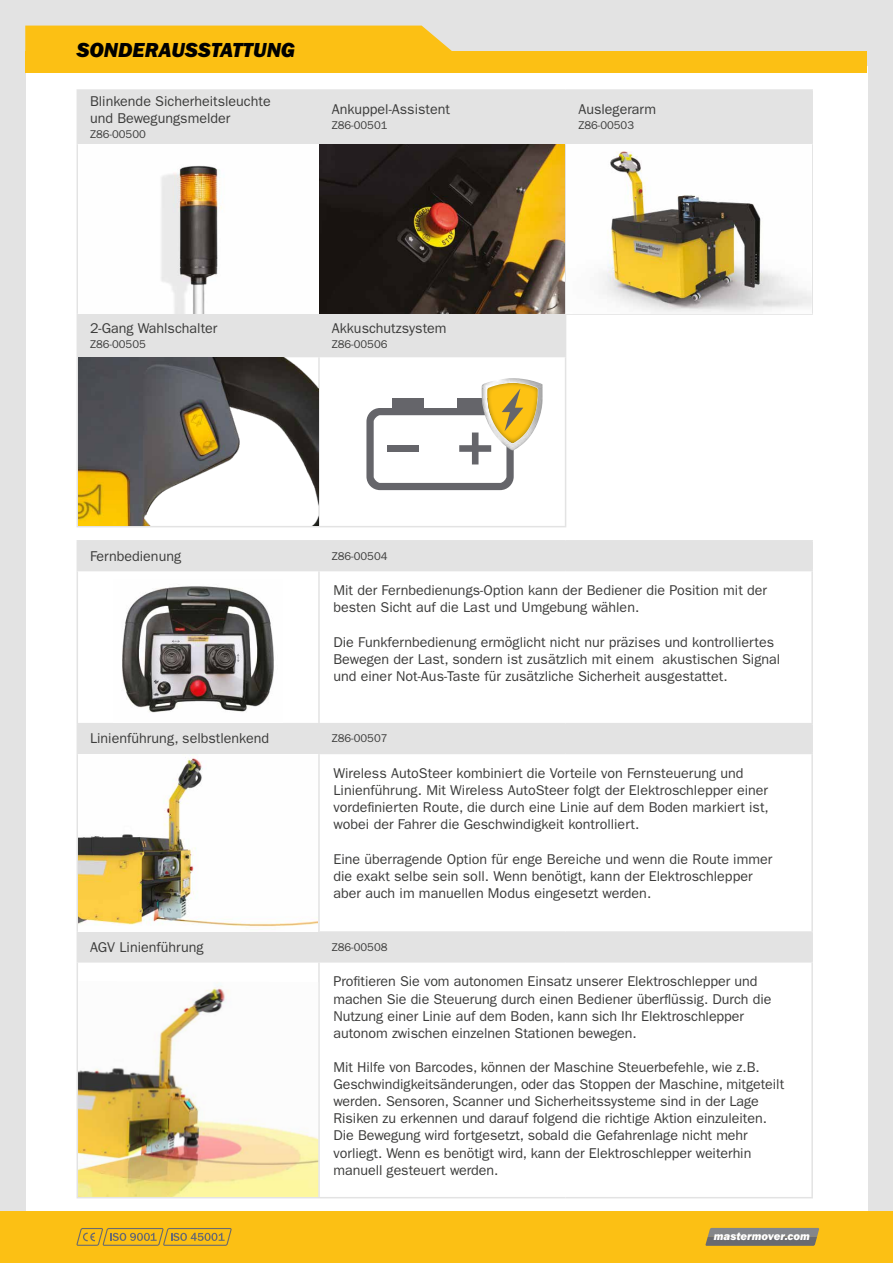
<style>
.page{position:relative;width:893px;height:1263px;background:#fff}
.page>*{position:absolute;margin:0;border:0;box-sizing:border-box;transform-origin:0 0}
.t1{font:21px "ITC Franklin Gothic Std Hvy It";color:#000}
.t2{font:14.25px/17.1px "ITC Franklin Gothic Std";color:#3c3c3b}
.t3{font:11.55px "ITC Franklin Gothic Std Hvy It";color:#fff}
.t4{font:11.25px "ITC Franklin Gothic Std";color:#3c3c3b}
</style>
<div class="page">
<div style="left:0;top:0;width:893px;height:1215px;background:#e3e3e3"></div>
<div style="left:26px;top:67px;width:842px;height:1149px;background:#fff"></div>
<div style="left:25px;top:51px;width:842px;height:22px;background:#fcc014"></div>
<div style="left:25px;top:26px;width:427px;height:25px;background:#fcc014"></div>
<img style="left:481px;top:378px;width:61px;height:66px">
<img style="left:487px;top:383px;width:51px;height:60px">
<svg style="left:366px;top:388px;width:157px;height:102px"></svg>
<svg style="left:78px;top:724px;width:733px;height:237px"></svg>
<svg style="left:565px;top:724px;width:1px;height:29px"></svg>
<svg style="left:565px;top:933px;width:1px;height:28px"></svg>
<hr style="left:77px;top:540px;width:242px;height:2px;background:#e3e3e3">
<div style="left:77px;top:542px;width:734px;height:28px;background:#e3e3e3"></div>
<hr style="left:77px;top:570px;width:242px;height:1px;background:#e3e3e3">
<hr style="left:77px;top:571px;width:1px;height:152px;background:#e3e3e3">
<hr style="left:77px;top:723px;width:242px;height:1px;background:#e3e3e3">
<svg style="left:77px;top:724px;width:1px;height:29px"></svg>
<hr style="left:77px;top:753px;width:242px;height:1px;background:#e3e3e3">
<hr style="left:77px;top:754px;width:1px;height:177px;background:#e3e3e3">
<hr style="left:77px;top:931px;width:242px;height:2px;background:#e3e3e3">
<svg style="left:77px;top:933px;width:1px;height:28px"></svg>
<hr style="left:319px;top:931px;width:247px;height:2px;background:#e3e3e3">
<hr style="left:318px;top:933px;width:2px;height:28px;background:#e3e3e3">
<hr style="left:77px;top:961px;width:242px;height:1px;background:#e3e3e3">
<hr style="left:77px;top:962px;width:1px;height:235px;background:#e3e3e3">
<hr style="left:319px;top:961px;width:247px;height:1px;background:#e3e3e3">
<hr style="left:318px;top:962px;width:2px;height:235px;background:#e3e3e3">
<hr style="left:77px;top:1197px;width:242px;height:1px;background:#e3e3e3">
<hr style="left:319px;top:1197px;width:247px;height:1px;background:#e3e3e3">
<hr style="left:566px;top:1197px;width:247px;height:1px;background:#e3e3e3">
<hr style="left:319px;top:540px;width:247px;height:2px;background:#e3e3e3">
<hr style="left:318px;top:541px;width:2px;height:29px;background:#e3e3e3">
<hr style="left:566px;top:540px;width:247px;height:2px;background:#e3e3e3">
<hr style="left:811px;top:541px;width:2px;height:29px;background:#e3e3e3">
<hr style="left:319px;top:570px;width:247px;height:1px;background:#e3e3e3">
<hr style="left:318px;top:571px;width:2px;height:152px;background:#e3e3e3">
<hr style="left:566px;top:570px;width:247px;height:1px;background:#e3e3e3">
<hr style="left:811px;top:571px;width:2px;height:152px;background:#e3e3e3">
<hr style="left:319px;top:723px;width:247px;height:1px;background:#e3e3e3">
<hr style="left:318px;top:724px;width:2px;height:29px;background:#e3e3e3">
<hr style="left:566px;top:723px;width:247px;height:1px;background:#e3e3e3">
<hr style="left:811px;top:724px;width:2px;height:29px;background:#e3e3e3">
<hr style="left:319px;top:753px;width:247px;height:1px;background:#e3e3e3">
<hr style="left:318px;top:754px;width:2px;height:177px;background:#e3e3e3">
<hr style="left:566px;top:753px;width:247px;height:1px;background:#e3e3e3">
<hr style="left:811px;top:754px;width:2px;height:177px;background:#e3e3e3">
<hr style="left:566px;top:931px;width:247px;height:2px;background:#e3e3e3">
<hr style="left:811px;top:933px;width:2px;height:28px;background:#e3e3e3">
<hr style="left:566px;top:961px;width:247px;height:1px;background:#e3e3e3">
<hr style="left:811px;top:962px;width:2px;height:235px;background:#e3e3e3">
<img style="left:122px;top:586px;width:152px;height:127px">
<img style="left:78px;top:754px;width:240px;height:177px">
<img style="left:78px;top:982px;width:240px;height:215px">
<div style="left:78px;top:91px;width:733px;height:52px;background:#e3e3e3"></div>
<div style="left:78px;top:315px;width:487px;height:41px;background:#e3e3e3"></div>
<hr style="left:565px;top:91px;width:1px;height:52px;background:#e3e3e3">
<hr style="left:318px;top:315px;width:2px;height:41px;background:#e3e3e3">
<hr style="left:565px;top:357px;width:1px;height:169px;background:#e3e3e3">
<hr style="left:77px;top:89px;width:242px;height:2px;background:#e3e3e3">
<hr style="left:77px;top:91px;width:1px;height:52px;background:#e3e3e3">
<hr style="left:77px;top:143px;width:242px;height:2px;background:#e3e3e3">
<hr style="left:77px;top:145px;width:1px;height:168px;background:#e3e3e3">
<hr style="left:77px;top:357px;width:1px;height:169px;background:#e3e3e3">
<hr style="left:77px;top:526px;width:242px;height:1px;background:#e3e3e3">
<hr style="left:319px;top:526px;width:247px;height:1px;background:#e3e3e3">
<hr style="left:319px;top:89px;width:247px;height:2px;background:#e3e3e3">
<hr style="left:318px;top:91px;width:2px;height:52px;background:#e3e3e3">
<hr style="left:566px;top:89px;width:247px;height:2px;background:#e3e3e3">
<hr style="left:811px;top:91px;width:2px;height:52px;background:#e3e3e3">
<hr style="left:319px;top:143px;width:247px;height:2px;background:#e3e3e3">
<hr style="left:318px;top:145px;width:2px;height:168px;background:#e3e3e3">
<hr style="left:566px;top:143px;width:247px;height:2px;background:#e3e3e3">
<hr style="left:811px;top:145px;width:2px;height:168px;background:#e3e3e3">
<hr style="left:77px;top:313px;width:242px;height:2px;background:#e3e3e3">
<hr style="left:77px;top:315px;width:1px;height:41px;background:#e3e3e3">
<hr style="left:319px;top:313px;width:247px;height:2px;background:#e3e3e3">
<hr style="left:566px;top:313px;width:247px;height:2px;background:#e3e3e3">
<hr style="left:565px;top:315px;width:1px;height:41px;background:#e3e3e3">
<hr style="left:77px;top:356px;width:242px;height:1px;background:#e3e3e3">
<hr style="left:319px;top:356px;width:247px;height:1px;background:#e3e3e3">
<hr style="left:318px;top:357px;width:2px;height:169px;background:#e3e3e3">
<img style="left:161px;top:165px;width:61px;height:148px">
<img style="left:320px;top:145px;width:491px;height:168px">
<img style="left:78px;top:357px;width:240px;height:169px">
<div style="left:0;top:1212px;width:893px;height:51px;background:#fcc014"></div>
<svg style="left:705px;top:1228px;width:114px;height:18px;background:#7d7b76"></svg>
<svg style="left:76px;top:1228px;width:156px;height:18px"></svg>
<h1 class="t1" style="left:77px;top:38px;width:220px">SONDERAUSSTATTUNG</h1>
<p class="t2" style="left:90px;top:93px;width:182px">Blinkende Sicherheitsleuchte und Bewegungsmelder</p>
<p class="t4" style="left:90px;top:128px;width:57px">Z86-00500</p>
<p class="t2" style="left:332px;top:101px;width:120px">Ankuppel-Assistent</p>
<p class="t4" style="left:332px;top:119px;width:57px">Z86-00501</p>
<p class="t2" style="left:90px;top:319px;width:129px">2-Gang Wahlschalter</p>
<p class="t4" style="left:90px;top:337px;width:57px">Z86-00505</p>
<p class="t2" style="left:332px;top:319px;width:116px">Akkuschutzsystem</p>
<p class="t4" style="left:332px;top:337px;width:57px">Z86-00506</p>
<p class="t2" style="left:578px;top:101px;width:79px">Auslegerarm</p>
<p class="t4" style="left:578px;top:119px;width:57px">Z86-00503</p>
<p class="t2" style="left:90px;top:547px;width:93px">Fernbedienung</p>
<p class="t4" style="left:332px;top:549px;width:57px">Z86-00504</p>
<p class="t2" style="left:333px;top:582px;width:435px">Mit der Fernbedienungs-Option kann der Bediener die Position mit der besten Sicht auf die Last und Umgebung wählen.</p>
<p class="t2" style="left:333px;top:633px;width:448px">Die Funkfernbedienung ermöglicht nicht nur präzises und kontrolliertes<br>Bewegen der Last, sondern ist zusätzlich mit einem akustischen Signal und einer Not-Aus-Taste für zusätzliche Sicherheit ausgestattet.</p>
<p class="t2" style="left:90px;top:730px;width:181px">Linienführung, selbstlenkend</p>
<p class="t4" style="left:332px;top:732px;width:57px">Z86-00507</p>
<p class="t2" style="left:333px;top:765px;width:437px">Wireless AutoSteer kombiniert die Vorteile von Fernsteuerung und Linienführung. Mit Wireless AutoSteer folgt der Elektroschlepper einer vordefinierten Route, die durch eine Linie auf dem Boden markiert ist, wobei der Fahrer die Geschwindigkeit kontrolliert.</p>
<p class="t2" style="left:333px;top:850px;width:440px">Eine überragende Option für enge Bereiche und wenn die Route immer die exakt selbe sein soll. Wenn benötigt, kann der Elektroschlepper aber auch im manuellen Modus eingesetzt werden.</p>
<p class="t2" style="left:90px;top:938px;width:115px">AGV Linienführung</p>
<p class="t4" style="left:332px;top:940px;width:57px">Z86-00508</p>
<p class="t2" style="left:333px;top:973px;width:439px">Profitieren Sie vom autonomen Einsatz unserer Elektroschlepper und machen Sie die Steuerung durch einen Bediener überflüssig. Durch die Nutzung einer Linie auf dem Boden, kann sich Ihr Elektroschlepper autonom zwischen einzelnen Stationen bewegen.</p>
<p class="t2" style="left:333px;top:1059px;width:452px">Mit Hilfe von Barcodes, können der Maschine Steuerbefehle, wie z.B.<br>Geschwindigkeitsänderungen, oder das Stoppen der Maschine, mitgeteilt werden. Sensoren, Scanner und Sicherheitssysteme sind in der Lage Risiken zu erkennen und darauf folgend die richtige Aktion einzuleiten.<br>Die Bewegung wird fortgesetzt, sobald die Gefahrenlage nicht mehr vorliegt. Wenn es benötigt wird, kann der Elektroschlepper weiterhin manuell gesteuert werden.</p>
<p class="t3" style="left:714px;top:1230px;width:98px">mastermover.com</p>
</div>
